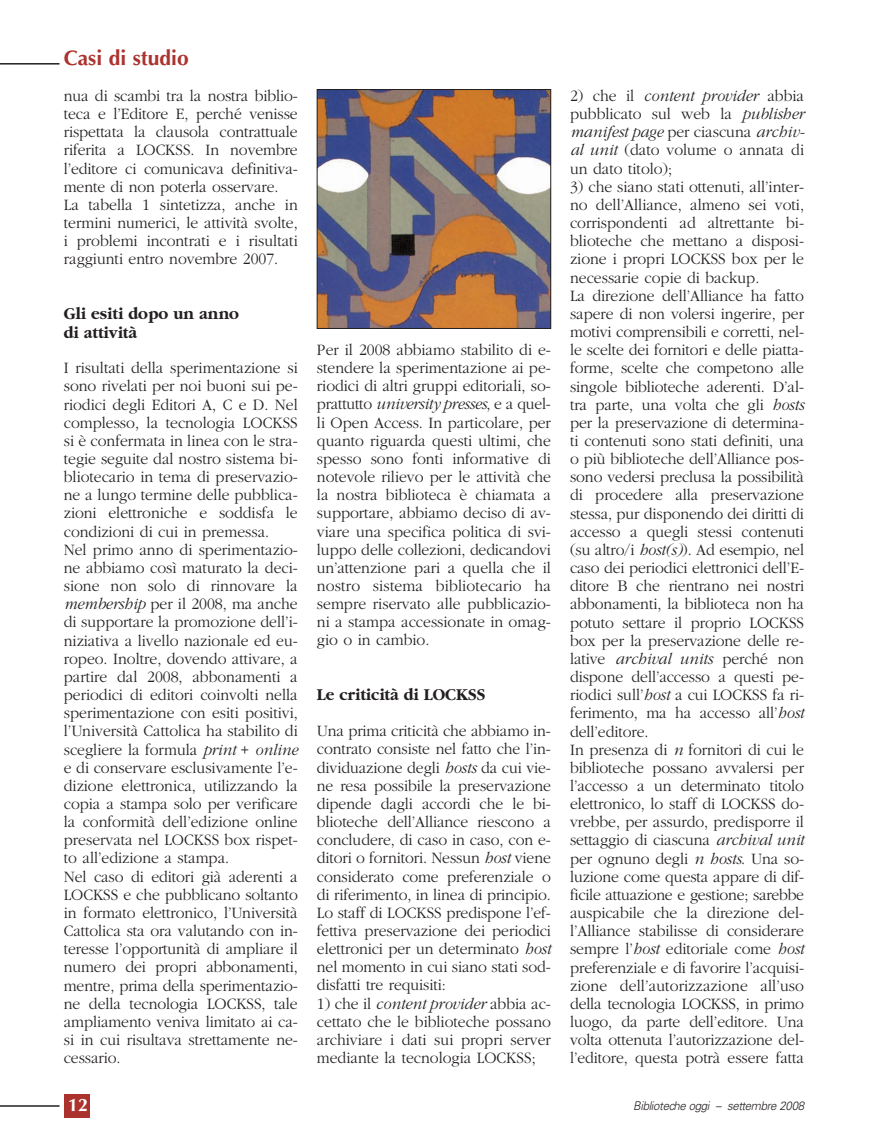
<style>
.page{position:relative;width:893px;height:1148px;background:#fff}
.page>*{position:absolute;margin:0;border:0;box-sizing:border-box;transform-origin:0 0}
.t1{font:700 21px "Optima";color:#ac322e}
.t2{font:700 18px "Optima";color:#fff}
.t3{font:700 17.25px/18.1px "Garamond";color:#231f20;scale:.95 1}
.t4{font:300 16.5px/18.1px "Garamond";letter-spacing:-.005em;color:#231f20;text-align:justify;scale:.95 1}
.t5{font:italic 300 12px "Univers";letter-spacing:-.03em;color:#231f20;scale:.95 1}
.s1{font-style:italic}
</style>
<div class="page">
<hr style="left:0;top:1105px;width:60px;height:1px;background:#231f20">
<div style="left:64px;top:1094px;width:26px;height:23px;background:#ac322e"></div>
<hr style="left:0;top:63px;width:60px;height:2px;background:#231f20">
<img style="left:319px;top:91px;width:230px;height:236px">
<div style="left:317px;top:89px;width:234px;height:240px;border:1px solid #231f20"></div>
<p class="t1" style="left:64px;top:49px;width:126px">Casi di studio</p>
<p class="t4" style="left:64px;top:88px;width:248px;text-align:left">nua di scambi tra la nostra biblio&shy;teca e l’Editore E, perché venisse rispettata la clausola contrattuale riferita a LOCKSS. In novembre l’editore ci comunicava definitiva&shy;mente di non poterla osservare.<br>La tabella 1 sintetizza, anche in termini numerici, le attività svolte, i problemi incontrati e i risultati raggiunti entro novembre 2007.</p>
<p class="t3" style="left:64px;top:306px;width:186px">Gli esiti dopo un anno di attività</p>
<p class="t4" style="left:64px;top:360px;width:248px;text-align:left">I risultati della sperimentazione si sono rivelati per noi buoni sui pe&shy;riodici degli Editori A, C e D. Nel complesso, la tecnologia LOCKSS si è confermata in linea con le stra&shy;tegie seguite dal nostro sistema bi&shy;bliotecario in tema di preservazio&shy;ne a lungo termine delle pubblica&shy;zioni elettroniche e soddisfa le condizioni di cui in premessa.<br>Nel primo anno di sperimentazio&shy;ne abbiamo così maturato la deci&shy;sione non solo di rinnovare la <span class="s1">membership</span> per il 2008, ma anche di supportare la promozione dell’i&shy;niziativa a livello nazionale ed eu&shy;ropeo. Inoltre, dovendo attivare, a partire dal 2008, abbonamenti a periodici di editori coinvolti nella sperimentazione con esiti positivi, l’Università Cattolica ha stabilito di scegliere la formula <span class="s1">print</span> + <span class="s1">online </span>e di conservare esclusivamente l’e&shy;dizione elettronica, utilizzando la copia a stampa solo per verificare la conformità dell’edizione online preservata nel LOCKSS box rispet&shy;to all’edizione a stampa.<br>Nel caso di editori già aderenti a LOCKSS e che pubblicano soltanto in formato elettronico, l’Università Cattolica sta ora valutando con in&shy;teresse l’opportunità di ampliare il numero dei propri abbonamenti, mentre, prima della sperimentazio&shy;ne della tecnologia LOCKSS, tale ampliamento veniva limitato ai ca&shy;si in cui risultava strettamente ne&shy;cessario.</p>
<p class="t2" style="left:68px;top:1097px;width:22px">12</p>
<p class="t4" style="left:317px;top:342px;width:248px">Per il 2008 abbiamo stabilito di e&shy;stendere la sperimentazione ai pe&shy;riodici di altri gruppi editoriali, so&shy;prattutto <span class="s1">university presses</span>, e a quel&shy;li Open Access. In particolare, per quanto riguarda questi ultimi, che spesso sono fonti informative di notevole rilievo per le attività che la nostra biblioteca è chiamata a supportare, abbiamo deciso di av&shy;viare una specifica politica di svi&shy;luppo delle collezioni, dedicandovi un’attenzione pari a quella che il nostro sistema bibliotecario ha sempre riservato alle pubblicazio&shy;ni a stampa accessionate in omag&shy;gio o in cambio.</p>
<p class="t3" style="left:317px;top:686px;width:179px">Le criticità di LOCKSS</p>
<p class="t4" style="left:317px;top:723px;width:248px">Una prima criticità che abbiamo in&shy;contrato consiste nel fatto che l’in&shy;dividuazione degli <span class="s1">hosts</span> da cui vie&shy;ne resa possibile la preservazione dipende dagli accordi che le bi&shy;blioteche dell’Alliance riescono a concludere, di caso in caso, con e&shy;ditori o fornitori. Nessun <span class="s1">host</span> viene considerato come preferenziale o di riferimento, in linea di principio.<br>Lo staff di LOCKSS predispone l’ef&shy;fettiva preservazione dei periodici elettronici per un determinato <span class="s1">host </span>nel momento in cui siano stati sod&shy;disfatti tre requisiti:</p>
<p class="t4" style="left:317px;top:995px;width:248px">1) che il <span class="s1">content provider</span> abbia ac&shy;cettato che le biblioteche possano archiviare i dati sui propri server mediante la tecnologia LOCKSS;</p>
<p class="t4" style="left:570px;top:88px;width:249px">2) che il <span class="s1">content provider</span> abbia pubblicato sul web la <span class="s1">publisher manifest page</span> per ciascuna <span class="s1">archiv&shy;al unit</span> (dato volume o annata di un dato titolo);</p>
<p class="t4" style="left:570px;top:179px;width:248px;text-align:left">3) che siano stati ottenuti, all’inter&shy;no dell’Alliance, almeno sei voti, corrispondenti ad altrettante bi&shy;blioteche che mettano a disposi&shy;zione i propri LOCKSS box per le necessarie copie di backup.<br>La direzione dell’Alliance ha fatto sapere di non volersi ingerire, per motivi comprensibili e corretti, nel&shy;le scelte dei fornitori e delle piatta&shy;forme, scelte che competono alle singole biblioteche aderenti. D’al&shy;tra parte, una volta che gli <span class="s1">hosts </span>per la preservazione di determina&shy;ti contenuti sono stati definiti, una o più biblioteche dell’Alliance pos&shy;sono vedersi preclusa la possibilità di procedere alla preservazione stessa, pur disponendo dei diritti di accesso a quegli stessi contenuti (su altro/i <span class="s1">host(s)</span>). Ad esempio, nel caso dei periodici elettronici dell’E&shy;ditore B che rientrano nei nostri abbonamenti, la biblioteca non ha potuto settare il proprio LOCKSS box per la preservazione delle re&shy;lative <span class="s1">archival units</span> perché non dispone dell’accesso a questi pe&shy;riodici sull’<span class="s1">host</span> a cui LOCKSS fa ri&shy;ferimento, ma ha accesso all’<span class="s1">host </span>dell’editore.<br>In presenza di <span class="s1">n</span> fornitori di cui le biblioteche possano avvalersi per l’accesso a un determinato titolo elettronico, lo staff di LOCKSS do&shy;vrebbe, per assurdo, predisporre il settaggio di ciascuna <span class="s1">archival unit </span>per ognuno degli <span class="s1">n hosts</span>. Una so&shy;luzione come questa appare di dif&shy;ficile attuazione e gestione; sarebbe auspicabile che la direzione del&shy;l’Alliance stabilisse di considerare sempre l’<span class="s1">host</span> editoriale come <span class="s1">host </span>preferenziale e di favorire l’acquisi&shy;zione dell’autorizzazione all’uso della tecnologia LOCKSS, in primo luogo, da parte dell’editore. Una volta ottenuta l’autorizzazione del&shy;l’editore, questa potrà essere fatta</p>
<p class="t5" style="left:633px;top:1100px;width:181px">Biblioteche oggi – settembre 2008</p>
</div>
